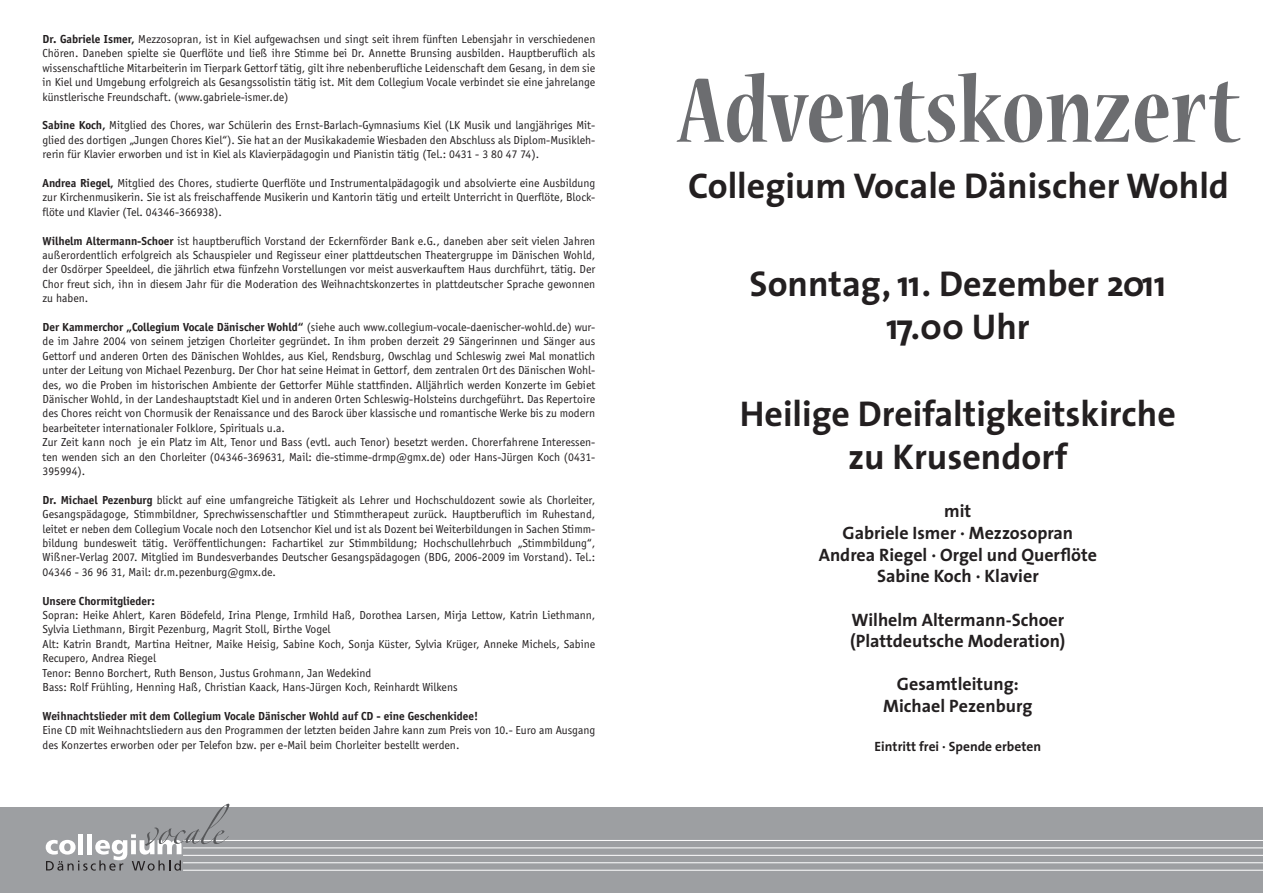
<style>
.page{position:relative;width:1263px;height:893px;background:#fff}
.page>*{position:absolute;margin:0;border:0;box-sizing:border-box;transform-origin:0 0}
.t1{font:700 condensed 102px "Nueva Std";color:#6c6d70}
.t2{font:700 36px/43.2px "The Sans";color:#231f20;text-align:center}
.t3{font:700 18px/21.6px "The Sans";color:#231f20;text-align:center}
.t4{font:700 13.5px "The Sans";color:#231f20}
.t5{font:12px/14.4px "Officina Sans";color:#231f20;text-align:justify}
.t6{font:700 12px "Officina Sans";color:#231f20}
.s1{font-weight:700}
</style>
<div class="page">
<div style="left:0;top:808px;width:1263px;height:85px;background:#9d9fa2"></div>
<hr style="left:183px;top:870px;width:1080px;height:1px;background:#fff">
<hr style="left:183px;top:840px;width:1080px;height:1px;background:#fff">
<hr style="left:183px;top:848px;width:1080px;height:1px;background:#fff">
<hr style="left:183px;top:855px;width:1080px;height:1px;background:#fff">
<hr style="left:183px;top:862px;width:1080px;height:1px;background:#fff">
<svg style="left:46px;top:804px;width:183px;height:67px"></svg>
<p class="t5" style="left:43px;top:32px;width:554px"><span class="s1">Dr. Gabriele Ismer,</span> Mezzosopran, ist in Kiel aufgewachsen und singt seit ihrem fünften Lebensjahr in verschiedenen Chören. Daneben spielte sie Querflöte und ließ ihre Stimme bei Dr. Annette Brunsing ausbilden. Hauptberuflich als wissenschaftliche Mitarbeiterin im Tierpark Gettorf tätig, gilt ihre nebenberufliche Leidenschaft dem Gesang, in dem sie in Kiel und Umgebung erfolgreich als Gesangssolistin tätig ist. Mit dem Collegium Vocale verbindet sie eine jahrelange künstlerische Freundschaft. (www.gabriele-ismer.de)</p>
<p class="t5" style="left:43px;top:118px;width:554px"><span class="s1">Sabine Koch,</span> Mitglied des Chores, war Schülerin des Ernst-Barlach-Gymnasiums Kiel (LK Musik und langjähriges Mit&shy;glied des dortigen „Jungen Chores Kiel“). Sie hat an der Musikakademie Wiesbaden den Abschluss als Diplom-Musikleh&shy;rerin für Klavier erworben und ist in Kiel als Klavierpädagogin und Pianistin tätig (Tel.: 0431 - 3 80 47 74).</p>
<p class="t5" style="left:43px;top:176px;width:554px"><span class="s1">Andrea Riegel,</span> Mitglied des Chores, studierte Querflöte und Instrumentalpädagogik und absolvierte eine Ausbildung zur Kirchenmusikerin. Sie ist als freischaffende Musikerin und Kantorin tätig und erteilt Unterricht in Querflöte, Block&shy;flöte und Klavier (Tel. 04346-366938).</p>
<p class="t5" style="left:43px;top:234px;width:554px"><span class="s1">Wilhelm Altermann-Schoer</span> ist hauptberuflich Vorstand der Eckernförder Bank e.G., daneben aber seit vielen Jahren außerordentlich erfolgreich als Schauspieler und Regisseur einer plattdeutschen Theatergruppe im Dänischen Wohld, der Osdörper Speeldeel, die jährlich etwa fünfzehn Vorstellungen vor meist ausverkauftem Haus durchführt, tätig. Der Chor freut sich, ihn in diesem Jahr für die Moderation des Weihnachtskonzertes in plattdeutscher Sprache gewonnen zu haben.</p>
<p class="t5" style="left:43px;top:320px;width:554px;text-align:left"><span class="s1">Der Kammerchor „Collegium Vocale Dänischer Wohld“</span> (siehe auch www.collegium-vocale-daenischer-wohld.de) wur&shy;de im Jahre 2004 von seinem jetzigen Chorleiter gegründet. In ihm proben derzeit 29 Sängerinnen und Sänger aus Gettorf und anderen Orten des Dänischen Wohldes, aus Kiel, Rendsburg, Owschlag und Schleswig zwei Mal monatlich unter der Leitung von Michael Pezenburg. Der Chor hat seine Heimat in Gettorf, dem zentralen Ort des Dänischen Wohl&shy;des, wo die Proben im historischen Ambiente der Gettorfer Mühle stattfinden. Alljährlich werden Konzerte im Gebiet Dänischer Wohld, in der Landeshauptstadt Kiel und in anderen Orten Schleswig-Holsteins durchgeführt. Das Repertoire des Chores reicht von Chormusik der Renaissance und des Barock über klassische und romantische Werke bis zu modern bearbeiteter internationaler Folklore, Spirituals u.a.<br>Zur Zeit kann noch je ein Platz im Alt, Tenor und Bass (evtl. auch Tenor) besetzt werden. Chorerfahrene Interessen&shy;ten wenden sich an den Chorleiter (04346-369631, Mail: die-stimme-drmp@gmx.de) oder Hans-Jürgen Koch (0431- 395994).</p>
<p class="t5" style="left:43px;top:493px;width:554px"><span class="s1">Dr. Michael Pezenburg</span> blickt auf eine umfangreiche Tätigkeit als Lehrer und Hochschuldozent sowie als Chorleiter, Gesangspädagoge, Stimmbildner, Sprechwissenschaftler und Stimmtherapeut zurück. Hauptberuflich im Ruhestand, leitet er neben dem Collegium Vocale noch den Lotsenchor Kiel und ist als Dozent bei Weiterbildungen in Sachen Stimm&shy;bildung bundesweit tätig. Veröffentlichungen: Fachartikel zur Stimmbildung; Hochschullehrbuch „Stimmbildung“, Wißner-Verlag 2007. Mitglied im Bundesverbandes Deutscher Gesangspädagogen (BDG, 2006-2009 im Vorstand). Tel.:<br>04346 - 36 96 31, Mail: dr.m.pezenburg@gmx.de.</p>
<p class="t6" style="left:43px;top:593px;width:114px">Unsere Chormitglieder:</p>
<p class="t5" style="left:43px;top:608px;width:554px;text-align:left">Sopran: Heike Ahlert, Karen Bödefeld, Irina Plenge, Irmhild Haß, Dorothea Larsen, Mirja Lettow, Katrin Liethmann, Sylvia Liethmann, Birgit Pezenburg, Magrit Stoll, Birthe Vogel<br>Alt: Katrin Brandt, Martina Heitner, Maike Heisig, Sabine Koch, Sonja Küster, Sylvia Krüger, Anneke Michels, Sabine Recupero, Andrea Riegel<br>Tenor: Benno Borchert, Ruth Benson, Justus Grohmann, Jan Wedekind<br>Bass: Rolf Frühling, Henning Haß, Christian Kaack, Hans-Jürgen Koch, Reinhardt Wilkens</p>
<p class="t6" style="left:43px;top:709px;width:437px">Weihnachtslieder mit dem Collegium Vocale Dänischer Wohld auf CD - eine Geschenkidee!</p>
<p class="t5" style="left:43px;top:723px;width:554px">Eine CD mit Weihnachtsliedern aus den Programmen der letzten beiden Jahre kann zum Preis von 10.- Euro am Ausgang des Konzertes erworben oder per Telefon bzw. per e-Mail beim Chorleiter bestellt werden.</p>
<h1 class="t1" style="left:679px;top:65px;width:562px">Adventskonzert</h1>
<h2 class="t2" style="left:688px;top:164px;width:542px">Collegium Vocale Dänischer Wohld</h2>
<h2 class="t2" style="left:749px;top:261px;width:418px">Sonntag, 11. Dezember 2011<br>17.00 Uhr</h2>
<h2 class="t2" style="left:740px;top:391px;width:438px">Heilige Dreifaltigkeitskirche zu Krusendorf</h2>
<h3 class="t3" style="left:819px;top:500px;width:280px">mit<br>Gabriele Ismer · Mezzosopran<br>Andrea Riegel · Orgel und Querflöte<br>Sabine Koch · Klavier</h3>
<h3 class="t3" style="left:850px;top:608px;width:217px;text-align:left">Wilhelm Altermann-Schoer (Plattdeutsche Moderation)</h3>
<h3 class="t3" style="left:883px;top:673px;width:151px">Gesamtleitung:<br>Michael Pezenburg</h3>
<p class="t4" style="left:875px;top:735px;width:168px">Eintritt frei · Spende erbeten</p>
</div>
